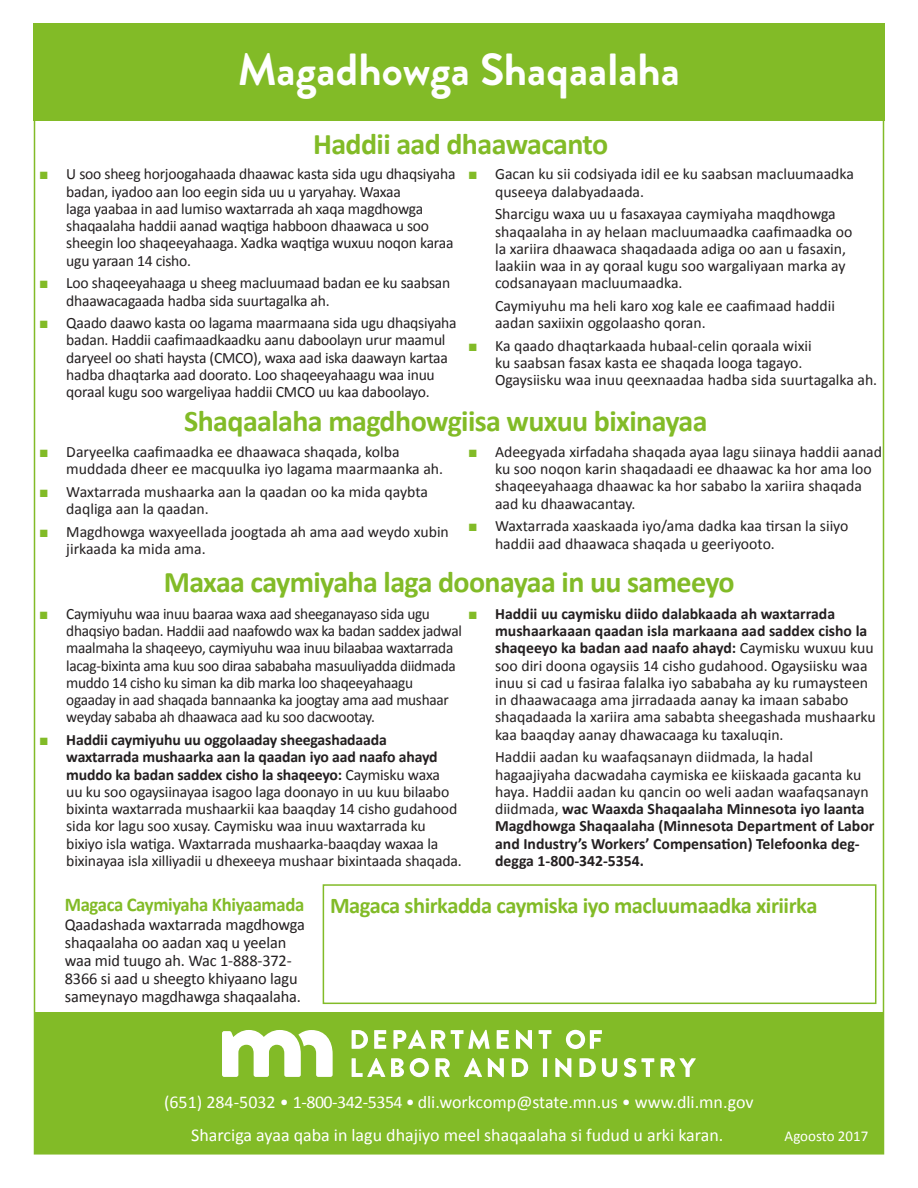
<style>
.page{position:relative;width:918px;height:1188px;background:#fff}
.page>*{position:absolute;margin:0;border:0;box-sizing:border-box;transform-origin:0 0}
.t1{font:700 45px "Brandon Grotesque";color:#fff}
.t2{font:700 30px "Calibri";letter-spacing:-.02em;color:#82bb27}
.t3{font:700 22.5px "Calibri";letter-spacing:-.02em;color:#82bb27}
.t4{font:700 19.5px "Calibri";letter-spacing:-.02em;color:#82bb27;scale:.96 1}
.t5{font:18px "Calibri";color:#fff}
.t6{font:16.5px/18px "Calibri";letter-spacing:-.01em;color:#231f20}
.t7{font:15.75px/17.2px "Calibri";letter-spacing:-.01em;color:#231f20}
.t8{font:700 15.75px/17.2px "Calibri";color:#231f20}
.t9{font:15px "Calibri";color:#fff}
.s1{font-family:"Arial";color:#82bb27}
.s2{font-weight:700}
.s3{font-weight:400}
</style>
<div class="page">
<div style="left:323px;top:884px;width:553px;height:120px;border:2px solid #82bb27"></div>
<div style="left:34px;top:23px;width:851px;height:98px;background:#82bb27"></div>
<div style="left:34px;top:1013px;width:849px;height:141px;background:#82bb27"></div>
<svg style="left:222px;top:1030px;width:111px;height:47px"></svg>
<svg style="left:352px;top:1030px;width:16px;height:19px"></svg>
<svg style="left:374px;top:1030px;width:12px;height:19px"></svg>
<svg style="left:393px;top:1030px;width:52px;height:19px"></svg>
<svg style="left:451px;top:1030px;width:39px;height:19px"></svg>
<svg style="left:497px;top:1030px;width:12px;height:19px"></svg>
<svg style="left:516px;top:1030px;width:16px;height:19px"></svg>
<svg style="left:539px;top:1030px;width:12px;height:19px"></svg>
<svg style="left:566px;top:1030px;width:36px;height:19px"></svg>
<svg style="left:352px;top:1058px;width:33px;height:19px"></svg>
<svg style="left:391px;top:1058px;width:13px;height:19px"></svg>
<svg style="left:410px;top:1058px;width:19px;height:19px"></svg>
<svg style="left:435px;top:1058px;width:15px;height:19px"></svg>
<svg style="left:464px;top:1058px;width:18px;height:19px"></svg>
<svg style="left:488px;top:1058px;width:16px;height:19px"></svg>
<svg style="left:512px;top:1058px;width:16px;height:19px"></svg>
<hr style="left:543px;top:1058px;width:4px;height:19px;background:#fff">
<svg style="left:555px;top:1058px;width:16px;height:19px"></svg>
<svg style="left:579px;top:1058px;width:17px;height:19px"></svg>
<svg style="left:602px;top:1058px;width:15px;height:19px"></svg>
<svg style="left:624px;top:1058px;width:30px;height:19px"></svg>
<svg style="left:661px;top:1058px;width:35px;height:19px"></svg>
<p class="t1" style="left:238px;top:39px;width:444px">Magadhowga Shaqaalaha</p>
<p class="t2" style="left:313px;top:125px;width:297px">Haddii aad dhaawacanto</p>
<p class="t7" style="left:66px;top:166px;width:391px;text-indent:-27px"><span class="s1">■</span> U soo sheeg horjoogahaada dhaawac kasta sida ugu dhaqsiyaha badan, iyadoo aan loo eegin sida uu u yaryahay. Waxaa<br>laga yaabaa in aad lumiso waxtarrada ah xaqa magdhowga shaqaalaha haddii aanad waqtiga habboon dhaawaca u soo sheegin loo shaqeeyahaaga. Xadka waqtiga wuxuu noqon karaa ugu yaraan 14 cisho.</p>
<p class="t7" style="left:66px;top:275px;width:385px;text-indent:-27px"><span class="s1">■</span> Loo shaqeeyahaaga u sheeg macluumaad badan ee ku saabsan dhaawacagaada hadba sida suurtagalka ah.</p>
<p class="t7" style="left:66px;top:314px;width:392px;text-indent:-27px"><span class="s1">■</span> Qaado daawo kasta oo lagama maarmaana sida ugu dhaqsiyaha badan. Haddii caafimaadkaadku aanu daboolayn urur maamul daryeel oo shati haysta (CMCO), waxa aad iska daawayn kartaa hadba dhaqtarka aad doorato. Loo shaqeeyahaagu waa inuu qoraal kugu soo wargeliyaa haddii CMCO uu kaa daboolayo.</p>
<p class="t7" style="left:495px;top:166px;width:360px;text-indent:-27px"><span class="s1">■</span> Gacan ku sii codsiyada idil ee ku saabsan macluumaadka quseeya dalabyadaada.</p>
<p class="t7" style="left:495px;top:206px;width:359px">Sharcigu waxa uu u fasaxayaa caymiyaha maqdhowga shaqaalaha in ay helaan macluumaadka caafimaadka oo la xariira dhaawaca shaqadaada adiga oo aan u fasaxin, laakiin waa in ay qoraal kugu soo wargaliyaan marka ay codsanayaan macluumaadka.</p>
<p class="t7" style="left:495px;top:297px;width:341px">Caymiyuhu ma heli karo xog kale ee caafimaad haddii aadan saxiixin oggolaasho qoran.</p>
<p class="t7" style="left:495px;top:337px;width:384px;text-indent:-27px"><span class="s1">■</span> Ka qaado dhaqtarkaada hubaal-celin qoraala wixii<br>ku saabsan fasax kasta ee shaqada looga tagayo.<br>Ogaysiisku waa inuu qeexnaadaa hadba sida suurtagalka ah.</p>
<p class="t2" style="left:184px;top:402px;width:525px">Shaqaalaha magdhowgiisa wuxuu bixinayaa</p>
<p class="t7" style="left:66px;top:443px;width:378px;text-indent:-27px"><span class="s1">■</span> Daryeelka caafimaadka ee dhaawaca shaqada, kolba muddada dheer ee macquulka iyo lagama maarmaanka ah.</p>
<p class="t7" style="left:66px;top:483px;width:363px;text-indent:-27px"><span class="s1">■</span> Waxtarrada mushaarka aan la qaadan oo ka mida qaybta daqliga aan la qaadan.</p>
<p class="t7" style="left:66px;top:523px;width:384px;text-indent:-27px"><span class="s1">■</span> Magdhowga waxyeellada joogtada ah ama aad weydo xubin jirkaada ka mida ama.</p>
<p class="t7" style="left:495px;top:443px;width:389px;text-indent:-27px"><span class="s1">■</span> Adeegyada xirfadaha shaqada ayaa lagu siinaya haddii aanad ku soo noqon karin shaqadaadi ee dhaawac ka hor ama loo shaqeeyahaaga dhaawac ka hor sababo la xariira shaqada aad ku dhaawacantay.</p>
<p class="t7" style="left:495px;top:518px;width:355px;text-indent:-27px"><span class="s1">■</span> Waxtarrada xaaskaada iyo/ama dadka kaa tirsan la siiyo haddii aad dhaawaca shaqada u geeriyooto.</p>
<p class="t2" style="left:164px;top:563px;width:573px">Maxaa caymiyaha laga doonayaa in uu sameeyo</p>
<p class="t7" style="left:66px;top:605px;width:397px;text-indent:-27px"><span class="s1">■</span> Caymiyuhu waa inuu baaraa waxa aad sheeganayaso sida ugu dhaqsiyo badan. Haddii aad naafowdo wax ka badan saddex jadwal maalmaha la shaqeeyo, caymiyuhu waa inuu bilaabaa waxtarrada lacag-bixinta ama kuu soo diraa sababaha masuuliyadda diidmada muddo 14 cisho ku siman ka dib marka loo shaqeeyahaagu ogaaday in aad shaqada bannaanka ka joogtay ama aad mushaar weyday sababa ah dhaawaca aad ku soo dacwootay.</p>
<p class="t7" style="left:66px;top:731px;width:397px;text-indent:-27px"><span class="s1">■</span> <span class="s2">Haddii caymiyuhu uu oggolaaday sheegashadaada waxtarrada mushaarka aan la qaadan iyo aad naafo ahayd muddo ka badan saddex cisho la shaqeeyo:</span> Caymisku waxa<br>uu ku soo ogaysiinayaa isagoo laga doonayo in uu kuu bilaabo bixinta waxtarrada mushaarkii kaa baaqday 14 cisho gudahood sida kor lagu soo xusay. Caymisku waa inuu waxtarrada ku bixiyo isla watiga. Waxtarrada mushaarka-baaqday waxaa la bixinayaa isla xilliyadii u dhexeeya mushaar bixintaada shaqada.</p>
<p class="t7" style="left:495px;top:605px;width:382px;text-indent:-27px"><span class="s1">■</span> <span class="s2">Haddii uu caymisku diido dalabkaada ah waxtarrada mushaarkaaan qaadan isla markaana aad saddex cisho la shaqeeyo ka badan aad naafo ahayd:</span> Caymisku wuxuu kuu soo diri doona ogaysiis 14 cisho gudahood. Ogaysiisku waa inuu si cad u fasiraa falalka iyo sababaha ay ku rumaysteen in dhaawacaaga ama jirradaada aanay ka imaan sababo shaqadaada la xariira ama sababta sheegashada mushaarku kaa baaqday aanay dhawacaaga ku taxaluqin.</p>
<p class="t8" style="left:495px;top:748px;width:381px"><span class="s3">Haddii aadan ku waafaqsanayn diidmada, la hadal hagaajiyaha dacwadaha caymiska ee kiiskaada gacanta ku haya. Haddii aadan ku qancin oo weli aadan waafaqsanayn diidmada,</span> wac Waaxda Shaqaalaha Minnesota iyo laanta Magdhowga Shaqaalaha (Minnesota Department of Labor and Industry’s Workers’ Compensation) Telefoonka deg&shy;degga 1-800-342-5354.</p>
<p class="t3" style="left:330px;top:892px;width:489px">Magaca shirkadda caymiska iyo macluumaadka xiriirka</p>
<p class="t4" style="left:65px;top:892px;width:251px">Magaca Caymiyaha Khiyaamada</p>
<p class="t6" style="left:65px;top:916px;width:242px">Qaadashada waxtarrada magdhowga shaqaalaha oo aadan xaq u yeelan waa mid tuugo ah. Wac 1-888-372- 8366 si aad u sheegto khiyaano lagu sameynayo magdhawga shaqaalaha.</p>
<p class="t5" style="left:164px;top:1091px;width:591px">(651) 284-5032 • 1-800-342-5354 • dli.workcomp@state.mn.us • www.dli.mn.gov</p>
<p class="t5" style="left:191px;top:1123px;width:534px">Sharciga ayaa qaba in lagu dhajiyo meel shaqaalaha si fudud u arki karan.</p>
<p class="t9" style="left:785px;top:1126px;width:85px">Agoosto 2017</p>
</div>
